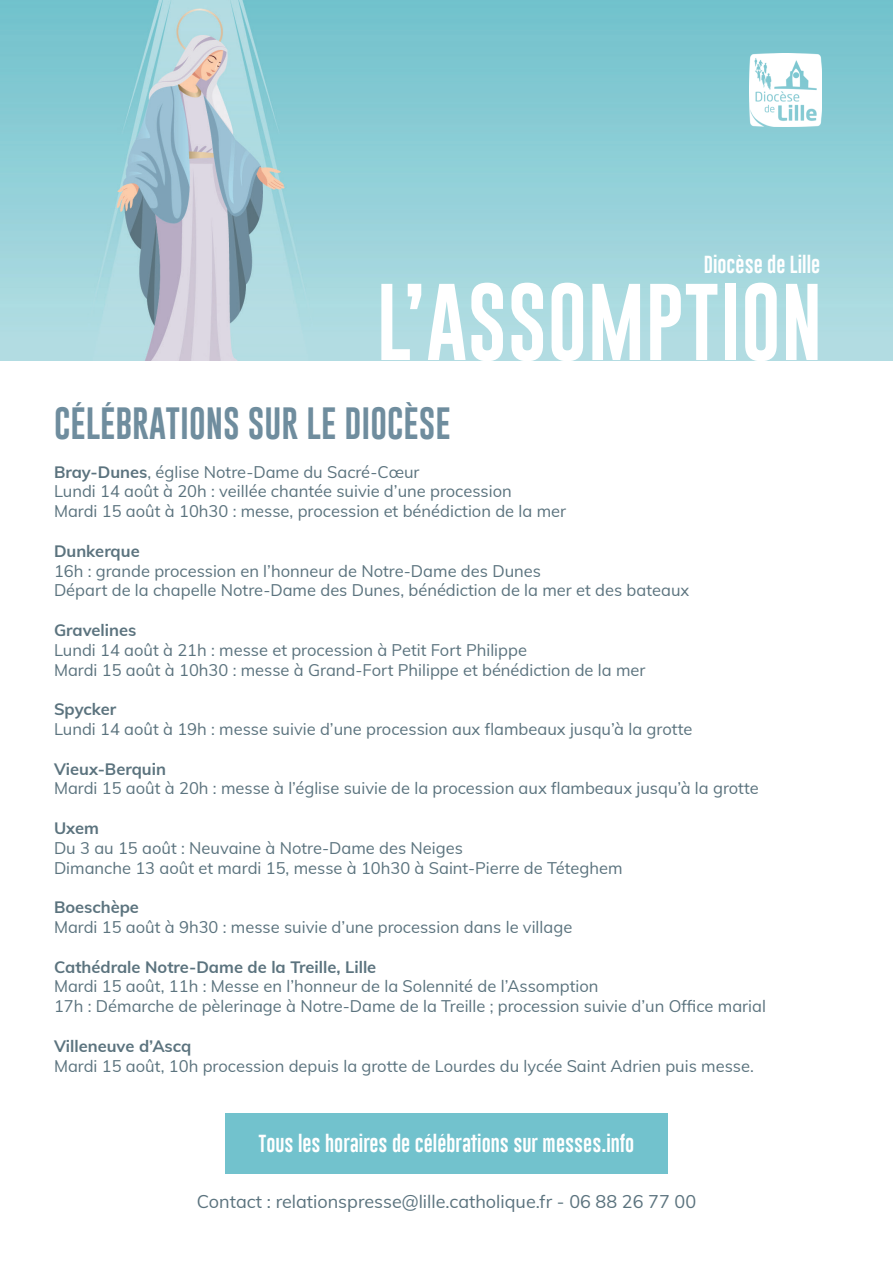
<style>
.page{position:relative;width:893px;height:1263px;background:#fff}
.page>*{position:absolute;margin:0;border:0;box-sizing:border-box;transform-origin:0 0}
.t1{font:79.5px "Gobold Lowplus";color:#fff}
.t2{font:33px "Gobold Lowplus";color:#6f8d9e}
.t3{font:18px "Gobold Lowplus";color:#fff}
.t4{font:18px "Muli";color:#5b737e}
.t5{font:16.5px "Muli";color:#5b737e}
.t6{font:700 16.5px "Muli";color:#5b737e}
.s1{font-weight:700}
</style>
<div class="page">
<img style="left:0;top:0;width:893px;height:360px">
<div style="left:225px;top:1114px;width:443px;height:60px;background:#72c2cd"></div>
<img style="left:750px;top:53px;width:71px;height:73px">
<p class="t3" style="left:704px;top:253px;width:118px">Diocèse de Lille</p>
<p class="t1" style="left:376px;top:271px;width:448px">L’ASSOMPTION</p>
<p class="t2" style="left:54px;top:402px;width:398px">CÉLÉBRATIONS SUR LE DIOCÈSE</p>
<p class="t5" style="left:54px;top:460px;width:367px"><span class="s1">Bray-Dunes</span>, église Notre-Dame du Sacré-Cœur</p>
<p class="t5" style="left:54px;top:479px;width:459px">Lundi 14 août à 20h : veillée chantée suivie d’une procession</p>
<p class="t5" style="left:54px;top:499px;width:514px">Mardi 15 août à 10h30 : messe, procession et bénédiction de la mer</p>
<p class="t6" style="left:54px;top:539px;width:87px">Dunkerque</p>
<p class="t5" style="left:54px;top:559px;width:488px">16h : grande procession en l’honneur de Notre-Dame des Dunes</p>
<p class="t5" style="left:54px;top:578px;width:637px">Départ de la chapelle Notre-Dame des Dunes, bénédiction de la mer et des bateaux</p>
<p class="t6" style="left:54px;top:618px;width:84px">Gravelines</p>
<p class="t5" style="left:54px;top:638px;width:474px">Lundi 14 août à 21h : messe et procession à Petit Fort Philippe</p>
<p class="t5" style="left:54px;top:658px;width:593px">Mardi 15 août à 10h30 : messe à Grand-Fort Philippe et bénédiction de la mer</p>
<p class="t6" style="left:54px;top:697px;width:64px">Spycker</p>
<p class="t5" style="left:54px;top:717px;width:640px">Lundi 14 août à 19h : messe suivie d’une procession aux flambeaux jusqu’à la grotte</p>
<p class="t6" style="left:54px;top:757px;width:113px">Vieux-Berquin</p>
<p class="t5" style="left:54px;top:776px;width:706px">Mardi 15 août à 20h : messe à l’église suivie de la procession aux flambeaux jusqu’à la grotte</p>
<p class="t6" style="left:54px;top:816px;width:46px">Uxem</p>
<p class="t5" style="left:54px;top:836px;width:410px">Du 3 au 15 août : Neuvaine à Notre-Dame des Neiges</p>
<p class="t5" style="left:54px;top:856px;width:570px">Dimanche 13 août et mardi 15, messe à 10h30 à Saint-Pierre de Téteghem</p>
<p class="t6" style="left:54px;top:895px;width:87px">Boeschèpe</p>
<p class="t5" style="left:54px;top:915px;width:520px">Mardi 15 août à 9h30 : messe suivie d’une procession dans le village</p>
<p class="t6" style="left:54px;top:955px;width:324px">Cathédrale Notre-Dame de la Treille, Lille</p>
<p class="t5" style="left:54px;top:974px;width:546px">Mardi 15 août, 11h : Messe en l’honneur de la Solennité de l’Assomption</p>
<p class="t5" style="left:54px;top:994px;width:713px">17h : Démarche de pèlerinage à Notre-Dame de la Treille ; procession suivie d’un Office marial</p>
<p class="t6" style="left:54px;top:1034px;width:139px">Villeneuve d’Ascq</p>
<p class="t5" style="left:54px;top:1054px;width:701px">Mardi 15 août, 10h procession depuis la grotte de Lourdes du lycée Saint Adrien puis messe.</p>
<p class="t3" style="left:259px;top:1131px;width:377px">Tous les horaires de célébrations sur messes.info</p>
<p class="t4" style="left:197px;top:1188px;width:501px">Contact : relationspresse@lille.catholique.fr - 06 88 26 77 00</p>
</div>
